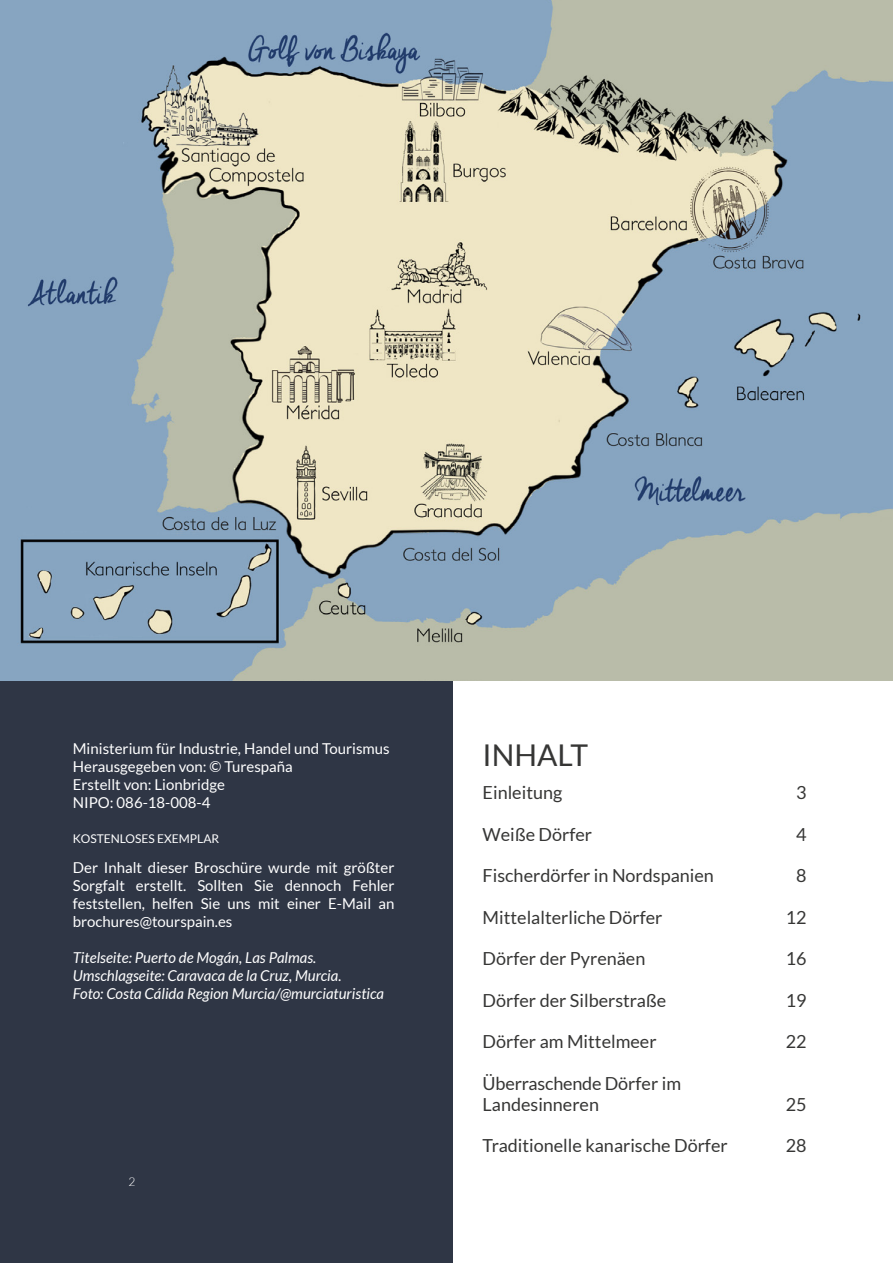
<style>
.page{position:relative;width:893px;height:1263px;background:#fff}
.page>*{position:absolute;margin:0;border:0;box-sizing:border-box;transform-origin:0 0}
.t1{font:30px "Lato";color:#363635}
.t2{font:18px/21px "Lato";color:#363635}
.t3{font:15px/18px "Lato";color:#fff}
.t4{font:italic 15px/18px "Lato";color:#fff}
.t5{font:12px "Lato";color:#fff}
.t6{font:300 12px "Lato";color:#fff}
</style>
<div class="page">
<div style="left:0;top:657px;width:453px;height:606px;background:#2f3645"></div>
<hr style="left:892px;top:498px;width:1px;height:203px;background:#002546">
<img style="left:0;top:0;width:893px;height:680px">
<p class="t3" style="left:73px;top:740px;width:318px">Ministerium für Industrie, Handel und Tourismus<br>Herausgegeben von: © Turespaña<br>Erstellt von: Lionbridge<br>NIPO: 086-18-008-4</p>
<p class="t5" style="left:73px;top:832px;width:148px">KOSTENLOSES EXEMPLAR</p>
<p class="t3" style="left:73px;top:859px;width:323px;text-align:justify">Der Inhalt dieser Broschüre wurde mit größter Sorgfalt erstellt. Sollten Sie dennoch Fehler feststellen, helfen Sie uns mit einer E-Mail an brochures@tourspain.es</p>
<p class="t4" style="left:73px;top:949px;width:313px">Titelseite: Puerto de Mogán, Las Palmas.<br>Umschlagseite: Caravaca de la Cruz, Murcia.<br>Foto: Costa Cálida Region Murcia/@murciaturistica</p>
<p class="t6" style="left:128px;top:1175px;width:8px">2</p>
<h1 class="t1" style="left:483px;top:739px;width:107px">INHALT</h1>
<p class="t2" style="left:483px;top:782px;width:81px">Einleitung</p>
<p class="t2" style="left:796px;top:782px;width:12px">3</p>
<p class="t2" style="left:483px;top:823px;width:111px">Weiße Dörfer</p>
<p class="t2" style="left:796px;top:823px;width:12px">4</p>
<p class="t2" style="left:483px;top:865px;width:233px">Fischerdörfer in Nordspanien</p>
<p class="t2" style="left:796px;top:865px;width:12px">8</p>
<p class="t2" style="left:483px;top:907px;width:181px">Mittelalterliche Dörfer</p>
<p class="t2" style="left:786px;top:907px;width:22px">12</p>
<p class="t2" style="left:483px;top:948px;width:164px">Dörfer der Pyrenäen</p>
<p class="t2" style="left:786px;top:948px;width:22px">16</p>
<p class="t2" style="left:483px;top:990px;width:185px">Dörfer der Silberstraße</p>
<p class="t2" style="left:786px;top:990px;width:22px">19</p>
<p class="t2" style="left:483px;top:1031px;width:175px">Dörfer am Mittelmeer</p>
<p class="t2" style="left:786px;top:1031px;width:22px">22</p>
<p class="t2" style="left:483px;top:1073px;width:200px">Überraschende Dörfer im<br>Landesinneren</p>
<p class="t2" style="left:786px;top:1094px;width:22px">25</p>
<p class="t2" style="left:483px;top:1135px;width:247px">Traditionelle kanarische Dörfer</p>
<p class="t2" style="left:786px;top:1135px;width:22px">28</p>
</div>
